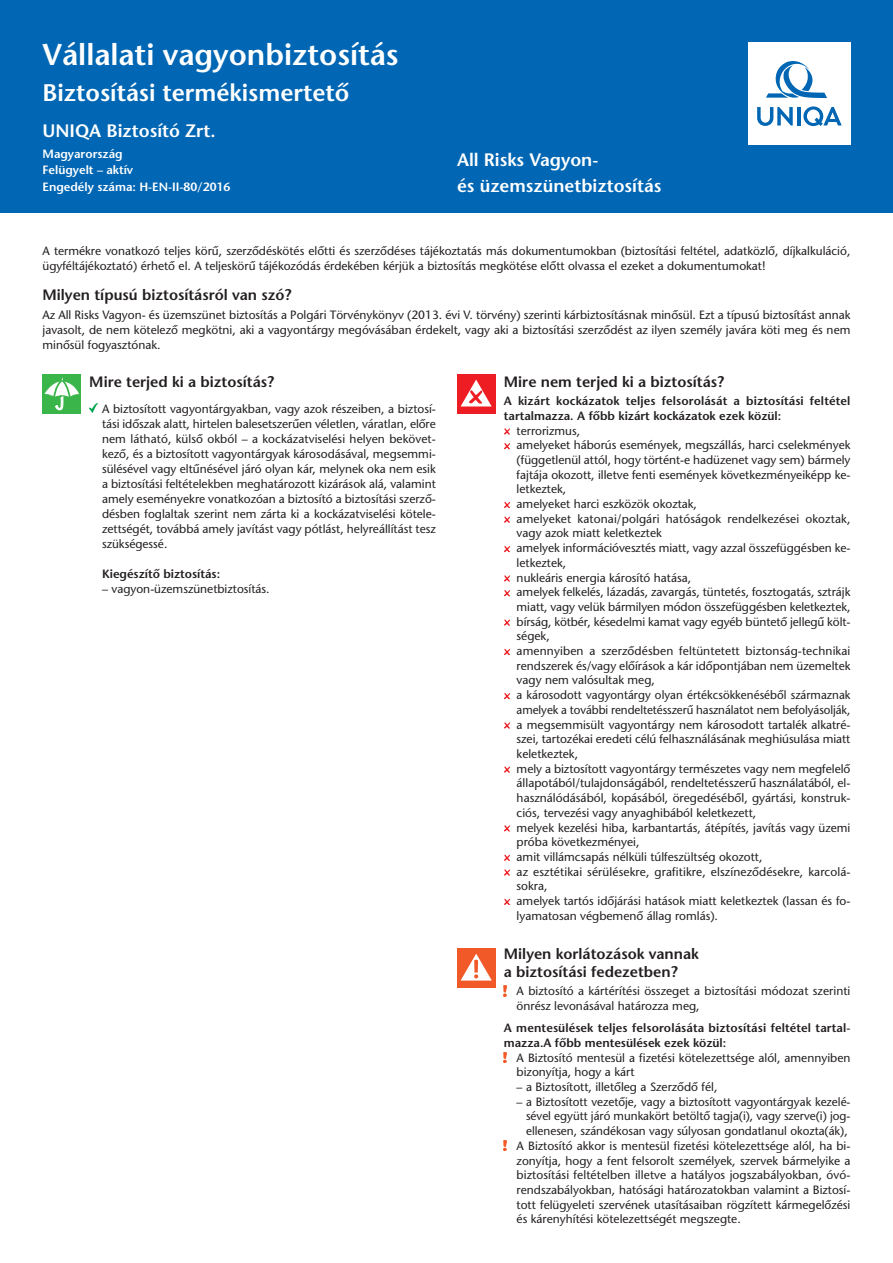
<style>
.page{position:relative;width:893px;height:1263px;background:#fff}
.page>*{position:absolute;margin:0;border:0;box-sizing:border-box;transform-origin:0 0}
.t1{font:600 30px "Stone Sans M";color:#fff}
.t2{font:600 24px "Stone Sans M";color:#fff}
.t3{font:600 18px/25.5px "Stone Sans M";color:#fff}
.t4{font:600 15px/18px "Stone Sans M";color:#231f20}
.t5{font:12px/14.7px "Stone Sans M";color:#231f20}
.t6{font:600 12px/14.7px "Stone Sans M";letter-spacing:.01em;color:#231f20}
.t7{font:600 12px/16.5px "Stone Sans M";color:#fff}
</style>
<div class="page">
<div style="left:0;top:0;width:893px;height:213px;background:#0166b3"></div>
<div style="left:748px;top:43px;width:102px;height:102px;background:#fff"></div>
<svg style="left:757px;top:107px;width:36px;height:19px"></svg>
<hr style="left:797px;top:107px;width:3px;height:18px;background:#0166b3">
<svg style="left:803px;top:106px;width:39px;height:20px"></svg>
<svg style="left:766px;top:61px;width:61px;height:37px"></svg>
<svg style="left:89px;top:403px;width:9px;height:9px"></svg>
<svg style="left:504px;top:428px;width:6px;height:6px"></svg>
<svg style="left:504px;top:443px;width:6px;height:6px"></svg>
<svg style="left:504px;top:502px;width:6px;height:6px"></svg>
<svg style="left:504px;top:516px;width:6px;height:7px"></svg>
<svg style="left:504px;top:546px;width:6px;height:6px"></svg>
<svg style="left:504px;top:575px;width:6px;height:6px"></svg>
<svg style="left:504px;top:590px;width:6px;height:6px"></svg>
<svg style="left:504px;top:619px;width:6px;height:7px"></svg>
<svg style="left:504px;top:649px;width:6px;height:6px"></svg>
<svg style="left:504px;top:693px;width:6px;height:6px"></svg>
<svg style="left:504px;top:722px;width:6px;height:6px"></svg>
<svg style="left:504px;top:766px;width:6px;height:7px"></svg>
<svg style="left:504px;top:825px;width:6px;height:6px"></svg>
<svg style="left:504px;top:855px;width:6px;height:6px"></svg>
<svg style="left:504px;top:869px;width:6px;height:6px"></svg>
<svg style="left:504px;top:899px;width:6px;height:6px"></svg>
<svg style="left:504px;top:986px;width:3px;height:10px"></svg>
<svg style="left:504px;top:1052px;width:3px;height:10px"></svg>
<svg style="left:504px;top:1140px;width:3px;height:10px"></svg>
<div style="left:43px;top:374px;width:38px;height:40px;background:#3ab54a"></div>
<svg style="left:44px;top:377px;width:35px;height:33px"></svg>
<div style="left:457px;top:374px;width:38px;height:40px;background:#ee1d23"></div>
<svg style="left:461px;top:380px;width:31px;height:26px"></svg>
<div style="left:457px;top:948px;width:38px;height:40px;background:#f15929"></div>
<svg style="left:461px;top:954px;width:31px;height:26px"></svg>
<h1 class="t1" style="left:43px;top:43px;width:358px">Vállalati vagyonbiztosítás</h1>
<h2 class="t2" style="left:43px;top:83px;width:308px">Biztosítási termékismertetô</h2>
<h3 class="t3" style="left:43px;top:119px;width:174px">UNIQA Biztosító Zrt.</h3>
<p class="t7" style="left:43px;top:146px;width:189px">Magyarország<br>Felügyelt – aktív<br>Engedély száma: H-EN-II-80/2016</p>
<h3 class="t3" style="left:457px;top:149px;width:206px">All Risks Vagyon-<br>és üzemszünetbiztosítás</h3>
<p class="t5" style="left:43px;top:245px;width:809px">A termékre vonatkozó teljes körű, szerződéskötés előtti és szerződéses tájékoztatás más dokumentumokban (biztosítási feltétel, adatközlő, díjkalkuláció, ügyféltájékoztató) érhető el. A teljeskörű tájékozódás érdekében kérjük a biztosítás megkötése előtt olvassa el ezeket a dokumentumokat!</p>
<p class="t4" style="left:43px;top:288px;width:251px">Milyen típusú biztosításról van szó?</p>
<p class="t5" style="left:43px;top:309px;width:809px;text-align:justify">Az All Risks Vagyon- és üzemszünet biztosítás a Polgári Törvénykönyv (2013. évi V. törvény) szerinti kárbiztosításnak minősül. Ezt a típusú biztosítást annak javasolt, de nem kötelező megkötni, aki a vagyontárgy megóvásában érdekelt, vagy aki a biztosítási szerződést az ilyen személy javára köti meg és nem minősül fogyasztónak.</p>
<p class="t4" style="left:89px;top:374px;width:186px">Mire terjed ki a biztosítás?</p>
<p class="t5" style="left:102px;top:402px;width:335px;text-align:justify">A biztosított vagyontárgyakban, vagy azok részeiben, a biztosí&shy;tási időszak alatt, hirtelen balesetszerűen véletlen, váratlan, előre nem látható, külső okból – a kockázatviselési helyen bekövet&shy;kező, és a biztosított vagyontárgyak károsodásával, megsemmi&shy;sülésével vagy eltűnésével járó olyan kár, melynek oka nem esik a biztosítási feltételekben meghatározott kizárások alá, valamint amely eseményekre vonatkozóan a biztosító a biztosítási szerző&shy;désben foglaltak szerint nem zárta ki a kockázatviselési kötele&shy;zettségét, továbbá amely javítást vagy pótlást, helyreállítást tesz szükségessé.</p>
<p class="t6" style="left:102px;top:568px;width:120px">Kiegészítő biztosítás:</p>
<p class="t5" style="left:102px;top:583px;width:169px">– vagyon-üzemszünetbiztosítás.</p>
<p class="t4" style="left:504px;top:374px;width:222px">Mire nem terjed ki a biztosítás?</p>
<p class="t6" style="left:504px;top:395px;width:348px">A kizárt kockázatok teljes felsorolását a biztosítási feltétel tartalmazza. A főbb kizárt kockázatok ezek közül:</p>
<p class="t5" style="left:517px;top:424px;width:335px">terrorizmus,<br>amelyeket háborús események, megszállás, harci cselekmények (függetlenül attól, hogy történt-e hadüzenet vagy sem) bármely fajtája okozott, illetve fenti események következményeiképp ke&shy;letkeztek,<br>amelyeket harci eszközök okoztak,<br>amelyeket katonai/polgári hatóságok rendelkezései okoztak, vagy azok miatt keletkeztek<br>amelyek információvesztés miatt, vagy azzal összefüggésben ke&shy;letkeztek,<br>nukleáris energia károsító hatása,<br>amelyek felkelés, lázadás, zavargás, tüntetés, fosztogatás, sztrájk miatt, vagy velük bármilyen módon összefüggésben keletkeztek, bírság, kötbér, késedelmi kamat vagy egyéb büntető jellegű költ&shy;ségek,<br>amennyiben a szerződésben feltüntetett biztonság-technikai rendszerek és/vagy előírások a kár időpontjában nem üzemeltek vagy nem valósultak meg,<br>a károsodott vagyontárgy olyan értékcsökkenéséből származnak amelyek a további rendeltetésszerű használatot nem befolyásolják, a megsemmisült vagyontárgy nem károsodott tartalék alkatré&shy;szei, tartozékai eredeti célú felhasználásának meghiúsulása miatt keletkeztek,<br>mely a biztosított vagyontárgy természetes vagy nem megfelelő állapotából/tulajdonságából, rendeltetésszerű használatából, el&shy;használódásából, kopásából, öregedéséből, gyártási, konstruk&shy;ciós, tervezési vagy anyaghibából keletkezett,<br>melyek kezelési hiba, karbantartás, átépítés, javítás vagy üzemi próba következményei,<br>amit villámcsapás nélküli túlfeszültség okozott,<br>az esztétikai sérülésekre, grafitikre, elszíneződésekre, karcolá&shy;sokra,<br>amelyek tartós időjárási hatások miatt keletkeztek (lassan és fo&shy;lyamatosan végbemenő állag romlás).</p>
<p class="t4" style="left:504px;top:946px;width:196px">Milyen korlátozások vannak a biztosítási fedezetben?</p>
<p class="t5" style="left:517px;top:985px;width:335px">A biztosító a kártérítési összeget a biztosítási módozat szerinti önrész levonásával határozza meg,</p>
<p class="t6" style="left:504px;top:1022px;width:348px">A mentesülések teljes felsorolásáta biztosítási feltétel tartal&shy;mazza.A főbb mentesülések ezek közül:</p>
<p class="t5" style="left:517px;top:1051px;width:335px">A Biztosító mentesül a fizetési kötelezettsége alól, amennyiben bizonyítja, hogy a kárt</p>
<p class="t5" style="left:517px;top:1081px;width:202px">– a Biztosított, illetőleg a Szerződő fél,</p>
<p class="t5" style="left:517px;top:1095px;width:335px">– a Biztosított vezetője, vagy a biztosított vagyontárgyak kezelé-</p>
<p class="t5" style="left:526px;top:1110px;width:326px">sével együtt járó munkakört betöltő tagja(i), vagy szerve(i) jog-</p>
<p class="t5" style="left:526px;top:1125px;width:323px">ellenesen, szándékosan vagy súlyosan gondatlanul okozta(ák),</p>
<p class="t5" style="left:517px;top:1139px;width:335px">A Biztosító akkor is mentesül fizetési kötelezettsége alól, ha bi-</p>
<p class="t5" style="left:517px;top:1154px;width:335px">zonyítja, hogy a fent felsorolt személyek, szervek bármelyike a</p>
<p class="t5" style="left:517px;top:1169px;width:335px">biztosítási feltételben illetve a hatályos jogszabályokban, óvó-</p>
<p class="t5" style="left:517px;top:1184px;width:335px">rendszabályokban, hatósági határozatokban valamint a Biztosí-</p>
<p class="t5" style="left:517px;top:1198px;width:335px">tott felügyeleti szervének utasításaiban rögzített kármegelőzési</p>
<p class="t5" style="left:517px;top:1213px;width:226px">és kárenyhítési kötelezettségét megszegte.</p>
</div>
